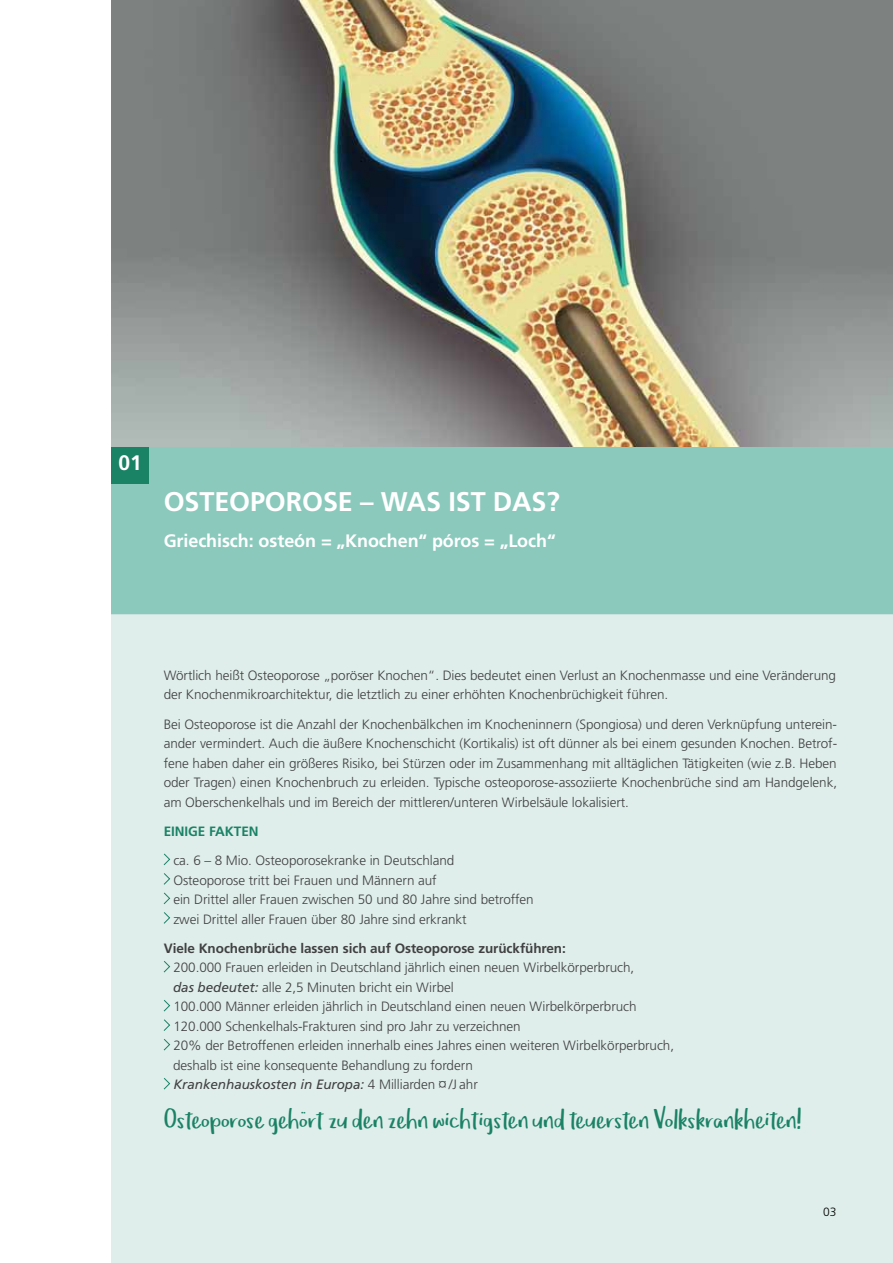
<style>
.page{position:relative;width:893px;height:1263px;background:#fff}
.page>*{position:absolute;margin:0;border:0;box-sizing:border-box;transform-origin:0 0}
.t1{font:27px "Om Telolet Om";letter-spacing:-.005em;color:#1a8265}
.t2{font:700 27px "Frutiger LT Pro";letter-spacing:-.005em;color:#fff}
.t3{font:700 21px "Frutiger LT Pro";color:#fff}
.t4{font:700 18px "Frutiger LT Pro";letter-spacing:-.005em;color:#fff}
.t5{font:300 13.5px/19.5px "Frutiger LT Pro";letter-spacing:-.005em;color:#414042}
.t6{font:700 13.5px "Frutiger LT Pro";letter-spacing:-.005em;color:#414042}
.t7{font:700 13.5px "Frutiger LT Pro";color:#1a8265}
.t8{font:300 12px "Frutiger LT Pro";color:#000}
.s1{font-weight:400;font-style:italic}
</style>
<div class="page">
<div style="left:112px;top:447px;width:781px;height:167px;background:#8bc9bd"></div>
<div style="left:112px;top:614px;width:781px;height:649px;background:#dfeeea"></div>
<svg style="left:163px;top:853px;width:8px;height:13px"></svg>
<svg style="left:163px;top:873px;width:8px;height:12px"></svg>
<svg style="left:163px;top:892px;width:8px;height:13px"></svg>
<svg style="left:163px;top:912px;width:8px;height:12px"></svg>
<svg style="left:163px;top:961px;width:8px;height:12px"></svg>
<svg style="left:163px;top:1000px;width:8px;height:12px"></svg>
<svg style="left:163px;top:1019px;width:8px;height:12px"></svg>
<svg style="left:163px;top:1039px;width:8px;height:12px"></svg>
<svg style="left:163px;top:1078px;width:8px;height:12px"></svg>
<div style="left:112px;top:447px;width:37px;height:37px;background:#1a8265"></div>
<img style="left:112px;top:0;width:781px;height:446px">
<h2 class="t3" style="left:119px;top:451px;width:25px">01</h2>
<h1 class="t2" style="left:164px;top:485px;width:120px">Osteoporos</h1>
<h1 class="t2" style="left:338px;top:485px;width:173px">e – wasist das</h1>
<h1 class="t2" style="left:546px;top:485px;width:15px">?</h1>
<h3 class="t4" style="left:164px;top:530px;width:393px">Griechisch: osteón = „Knochen“ póros = „Loch“</h3>
<p class="t5" style="left:164px;top:665px;width:674px">Wörtlich heißt Osteoporose „poröser Knochen“. Dies bedeutet einen Verlust an Knochenmasse und eine Veränderung der Knochenmikroarchitektur, die letztlich zu einer erhöhten Knochenbrüchigkeit führen.</p>
<p class="t5" style="left:164px;top:714px;width:675px;text-align:justify">Bei Osteoporose ist die Anzahl der Knochenbälkchen im Knocheninnern (Spongiosa) und deren Verknüpfung unterein&shy;ander vermindert. Auch die äußere Knochenschicht (Kortikalis) ist oft dünner als bei einem gesunden Knochen. Betrof&shy;fene haben daher ein größeres Risiko, bei Stürzen oder im Zusammenhang mit alltäglichen Tätigkeiten (wie z.B. Heben oder Tragen) einen Knochenbruch zu erleiden. Typische osteoporose-assoziierte Knochenbrüche sind am Handgelenk, am Oberschenkelhals und im Bereich der mittleren/unteren Wirbelsäule lokalisiert.</p>
<p class="t7" style="left:164px;top:823px;width:8px">Einig</p>
<p class="t7" style="left:198px;top:823px;width:28px">e Fakt</p>
<p class="t7" style="left:241px;top:823px;width:17px">en</p>
<p class="t5" style="left:173px;top:851px;width:362px">ca. 6 – 8 Mio. Osteoporosekranke in Deutschland<br>Osteoporose tritt bei Frauen und Männern auf<br>ein Drittel aller Frauen zwischen 50 und 80 Jahre sind betroffen zwei Drittel aller Frauen über 80 Jahre sind erkrankt</p>
<p class="t6" style="left:164px;top:940px;width:404px">Viele Knochenbrüche lassen sich auf Osteoporose zurückführen:</p>
<p class="t5" style="left:173px;top:958px;width:503px">200.000 Frauen erleiden in Deutschland jährlich einen neuen Wirbelkörperbruch,<br><span class="s1">das bedeutet:</span> alle 2,5 Minuten bricht ein Wirbel<br>100.000 Männer erleiden jährlich in Deutschland einen neuen Wirbelkörperbruch 120.000 Schenkelhals-Frakturen sind pro Jahr zu verzeichnen<br>20% der Betroffenen erleiden innerhalb eines Jahres einen weiteren Wirbelkörperbruch, deshalb ist eine konsequente Behandlung zu fordern<br><span class="s1">Krankenhauskosten in Europa:</span> 4 Milliarden ¤ /J ahr</p>
<h1 class="t1" style="left:164px;top:1104px;width:640px">Osteoporose gehört zu den zehn wichtigsten und teuersten Volkskrankheiten!</h1>
<p class="t8" style="left:823px;top:1204px;width:15px">03</p>
</div>
